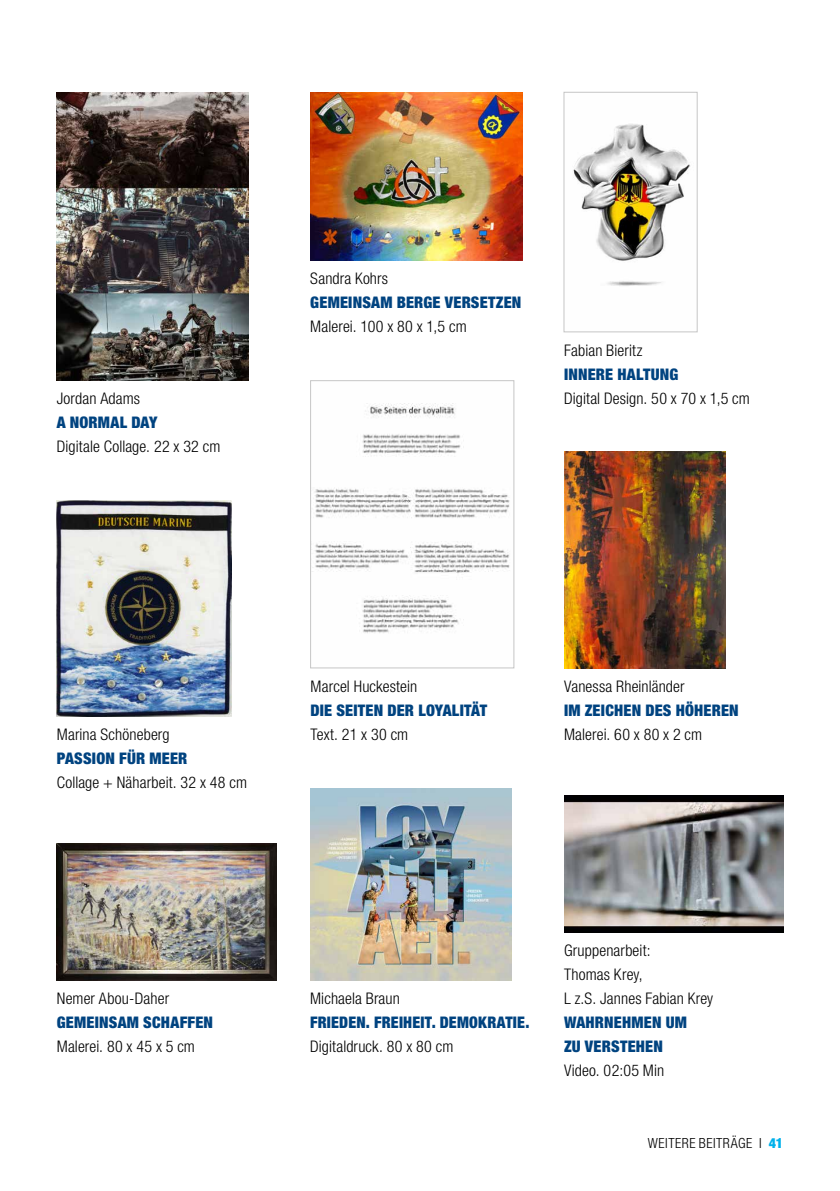
<style>
.page{position:relative;width:840px;height:1191px;background:#fff}
.page>*{position:absolute;margin:0;border:0;box-sizing:border-box;transform-origin:0 0}
.t1{font:300 condensed 16px/24px "Helvetica Neue LTW1 G";letter-spacing:.01em;color:#000}
.t2{font:900 condensed 16px/24px "Helvetica Neue LTW1 G";letter-spacing:.015em;color:#004380}
.t3{font:300 condensed 14px "Helvetica Neue LTW1 G";letter-spacing:.035em;color:#000}
.t4{font:900 condensed 14px "Helvetica Neue LTW1 G";color:#00b1eb}
</style>
<div class="page">
<img style="left:57px;top:92px;width:192px;height:288px">
<img style="left:57px;top:500px;width:174px;height:216px">
<img style="left:57px;top:844px;width:219px;height:136px">
<img style="left:310px;top:92px;width:212px;height:168px">
<img style="left:312px;top:403px;width:198px;height:230px">
<div style="left:310px;top:380px;width:204px;height:288px;border:1px solid #c6c6c6"></div>
<img style="left:310px;top:788px;width:201px;height:192px">
<img style="left:573px;top:124px;width:117px;height:162px">
<div style="left:563px;top:92px;width:134px;height:240px;border:1px solid #c6c6c6"></div>
<img style="left:564px;top:452px;width:161px;height:216px">
<img style="left:564px;top:795px;width:219px;height:137px">
<p class="t1" style="left:57px;top:387px;width:85px">Jordan Adams</p>
<p class="t2" style="left:57px;top:410px;width:102px">A NORMAL DAY</p>
<p class="t1" style="left:57px;top:435px;width:165px">Digitale Collage. 22 x 32 cm</p>
<p class="t1" style="left:310px;top:267px;width:79px">Sandra Kohrs</p>
<p class="t2" style="left:310px;top:290px;width:212px">GEMEINSAM BERGE VERSETZEN</p>
<p class="t1" style="left:310px;top:315px;width:158px">Malerei. 100 x 80 x 1,5 cm</p>
<p class="t1" style="left:563px;top:339px;width:80px">Fabian Bieritz</p>
<p class="t2" style="left:563px;top:362px;width:116px">INNERE HALTUNG</p>
<p class="t1" style="left:563px;top:387px;width:187px">Digital Design. 50 x 70 x 1,5 cm</p>
<p class="t1" style="left:57px;top:723px;width:114px">Marina Schöneberg</p>
<p class="t2" style="left:57px;top:746px;width:132px">PASSION FÜR MEER</p>
<p class="t1" style="left:57px;top:771px;width:192px">Collage + Näharbeit. 32 x 48 cm</p>
<p class="t1" style="left:57px;top:987px;width:114px">Nemer Abou-Daher</p>
<p class="t2" style="left:57px;top:1010px;width:158px">GEMEINSAM SCHAFFEN</p>
<p class="t1" style="left:57px;top:1035px;width:140px">Malerei. 80 x 45 x 5 cm</p>
<p class="t1" style="left:310px;top:675px;width:108px">Marcel Huckestein</p>
<p class="t2" style="left:310px;top:698px;width:178px">DIE SEITEN DER LOYALITÄT</p>
<p class="t1" style="left:310px;top:723px;width:99px">Text. 21 x 30 cm</p>
<p class="t1" style="left:563px;top:675px;width:122px">Vanessa Rheinländer</p>
<p class="t2" style="left:563px;top:698px;width:176px">IM ZEICHEN DES HÖHEREN</p>
<p class="t1" style="left:563px;top:723px;width:140px">Malerei. 60 x 80 x 2 cm</p>
<p class="t1" style="left:310px;top:987px;width:91px">Michaela Braun</p>
<p class="t2" style="left:310px;top:1010px;width:221px">FRIEDEN. FREIHEIT. DEMOKRATIE.</p>
<p class="t1" style="left:310px;top:1035px;width:145px">Digitaldruck. 80 x 80 cm</p>
<p class="t1" style="left:563px;top:939px;width:151px">Gruppenarbeit:<br>Thomas Krey,<br>L z.S. Jannes Fabian Krey</p>
<p class="t2" style="left:563px;top:1010px;width:124px">WAHRNEHMEN UM<br>ZU VERSTEHEN</p>
<p class="t1" style="left:563px;top:1059px;width:102px">Video. 02:05 Min</p>
<p class="t3" style="left:647px;top:1135px;width:115px">WEITERE BEITRÄGE I</p>
<p class="t4" style="left:768px;top:1135px;width:16px">41</p>
</div>
